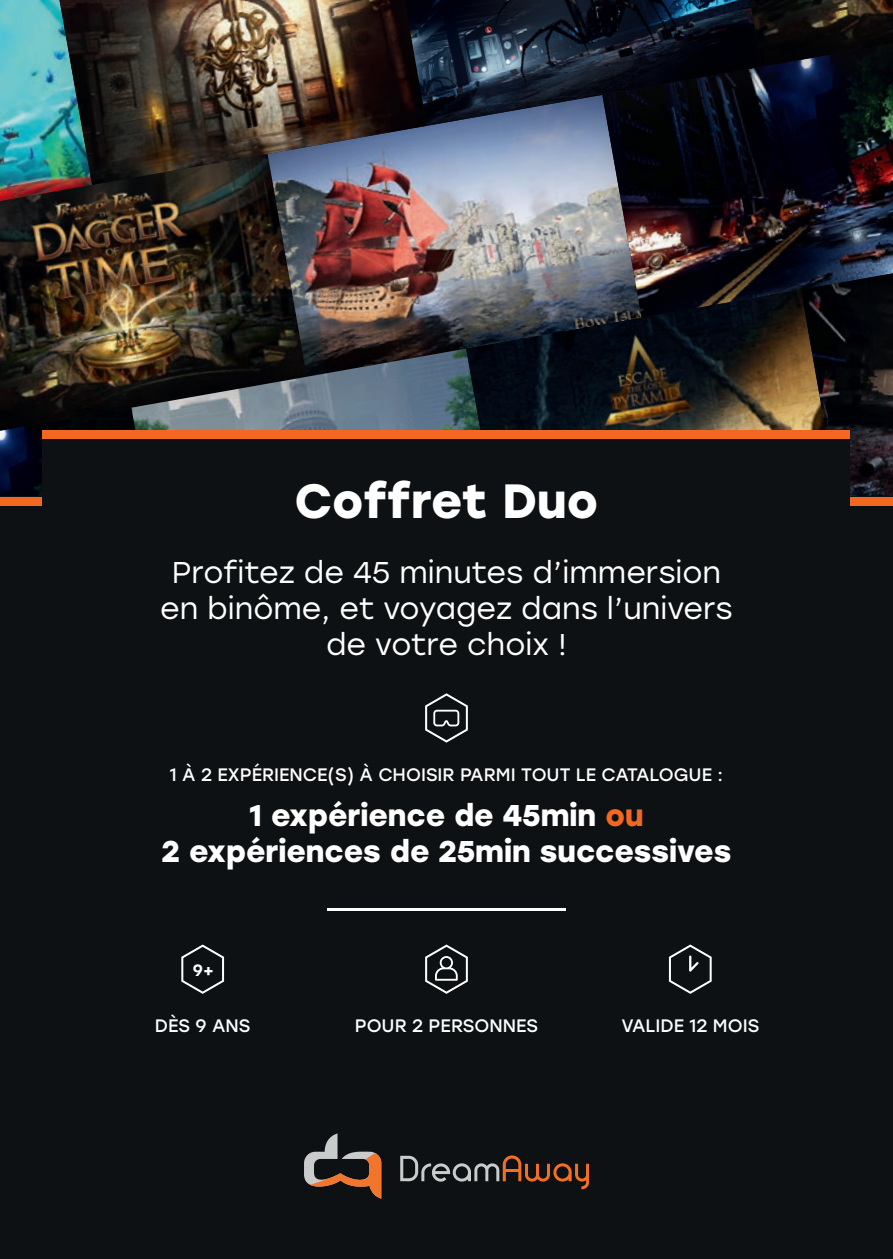
<style>
.page{position:relative;width:893px;height:1259px;background:#fff}
.page>*{position:absolute;margin:0;border:0;box-sizing:border-box;transform-origin:0 0}
.t1{font:700 48px "Stolzl";color:#fff}
.t2{font:30px/36px "Stolzl";color:#fff;text-align:center}
.t3{font:700 30px/36px "Stolzl";color:#fff;text-align:center}
.t4{font:18px "Stolzl";color:#fff}
.t5{font:500 16.5px "Stolzl";color:#fff}
.s1{color:#f36821}
</style>
<div class="page">
<img style="left:0;top:233px;width:250px;height:162px">
<img style="left:268px;top:174px;width:317px;height:162px">
<img style="left:602px;top:115px;width:291px;height:163px">
<div style="left:0;top:0;width:135px;height:292px;background:#231f20;opacity:.2"></div>
<img style="left:0;top:0;width:35px;height:201px">
<div style="left:35px;top:0;width:435px;height:233px;background:#231f20;opacity:.2"></div>
<img style="left:60px;top:0;width:367px;height:185px">
<div style="left:370px;top:0;width:434px;height:174px;background:#231f20;opacity:.2"></div>
<img style="left:405px;top:0;width:357px;height:126px">
<div style="left:705px;top:0;width:188px;height:115px;background:#231f20;opacity:.2"></div>
<img style="left:750px;top:0;width:143px;height:67px">
<div style="left:0;top:395px;width:213px;height:342px;background:#231f20;opacity:.2"></div>
<img style="left:0;top:408px;width:114px;height:89px">
<div style="left:114px;top:336px;width:434px;height:342px;background:#231f20;opacity:.2"></div>
<img style="left:131px;top:349px;width:318px;height:81px">
<div style="left:449px;top:278px;width:434px;height:341px;background:#231f20;opacity:.2"></div>
<img style="left:466px;top:290px;width:317px;height:140px">
<div style="left:783px;top:218px;width:110px;height:342px;background:#231f20;opacity:.2"></div>
<img style="left:801px;top:273px;width:92px;height:224px">
<div style="left:0;top:497px;width:893px;height:762px;background:#0d1113"></div>
<div style="left:0;top:497px;width:893px;height:8px;background:#f36821"></div>
<div style="left:43px;top:430px;width:807px;height:121px;background:#0d1113"></div>
<div style="left:43px;top:430px;width:807px;height:9px;background:#f36821"></div>
<svg style="left:400px;top:1155px;width:189px;height:34px"></svg>
<svg style="left:304px;top:1133px;width:77px;height:65px"></svg>
<svg style="left:425px;top:693px;width:43px;height:49px"></svg>
<svg style="left:181px;top:944px;width:43px;height:50px"></svg>
<svg style="left:425px;top:944px;width:43px;height:50px"></svg>
<svg style="left:669px;top:944px;width:43px;height:50px"></svg>
<hr style="left:327px;top:908px;width:239px;height:2px;background:#fff">
<h1 class="t1" style="left:295px;top:466px;width:305px">Coffret Duo</h1>
<h2 class="t2" style="left:160px;top:553px;width:574px">Profitez de 45 minutes d’immersion en binôme, et voyagez dans l’univers de votre choix !</h2>
<p class="t4" style="left:170px;top:762px;width:555px">1 À 2 EXPÉRIENCE(S) À CHOISIR PARMI TOUT LE CATALOGUE :</p>
<h2 class="t3" style="left:162px;top:795px;width:571px">1 expérience de 45min <span class="s1">ou<br></span>2 expériences de 25min successives</h2>
<p class="t5" style="left:193px;top:958px;width:22px">9+</p>
<p class="t4" style="left:155px;top:1013px;width:97px">DÈS 9 ANS</p>
<p class="t4" style="left:355px;top:1013px;width:185px">POUR 2 PERSONNES</p>
<p class="t4" style="left:621px;top:1013px;width:139px">VALIDE 12 MOIS</p>
</div>
